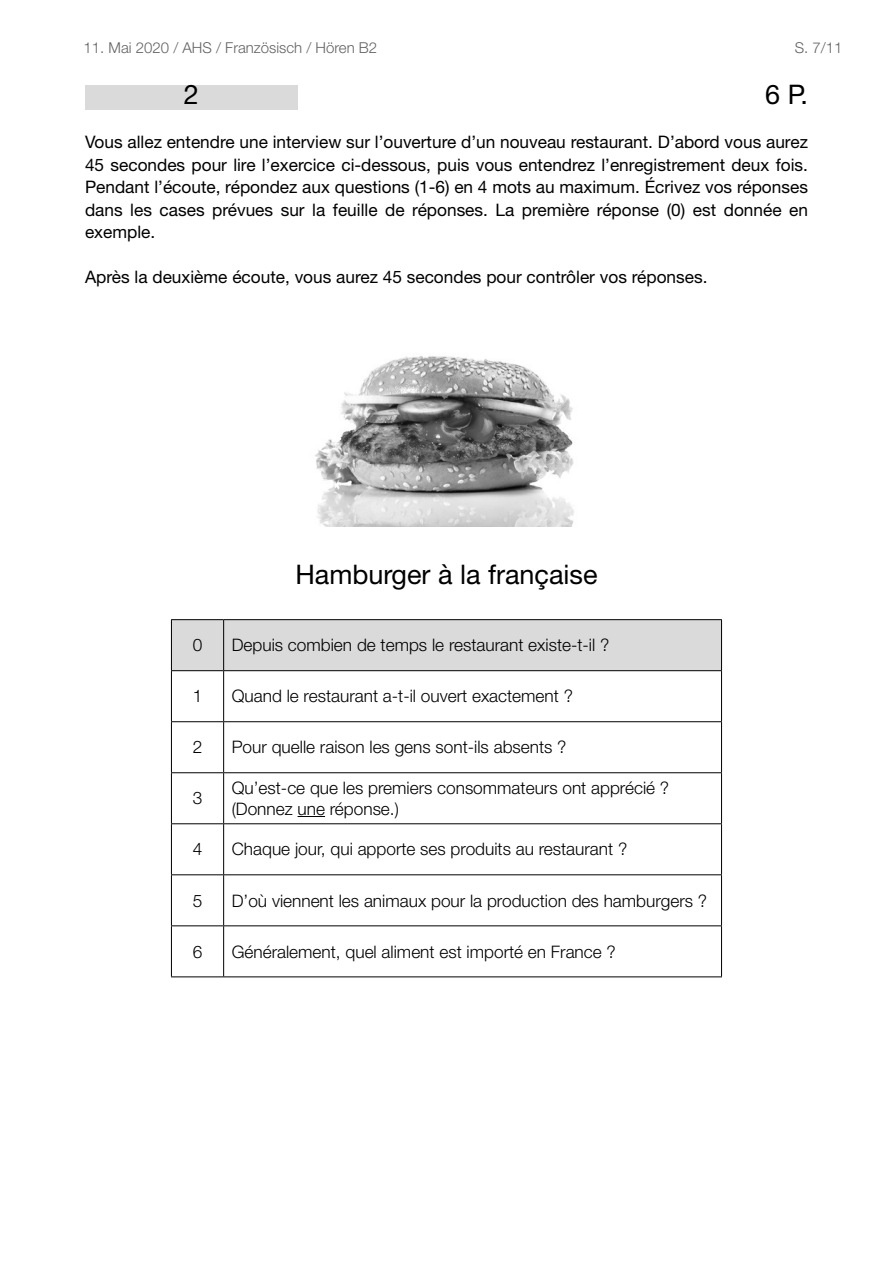
<style>
.page{position:relative;width:893px;height:1263px;background:#fff}
.page>*{position:absolute;margin:0;border:0;box-sizing:border-box;transform-origin:0 0}
.t1{font:27px "Helvetica Neue LT Pro";color:#000}
.t2{font:17.25px/22.5px "Helvetica Neue LT Pro";color:#000;text-align:justify}
.t3{font:300 17.25px/20.7px "Helvetica Neue LT Pro";color:#000}
.t4{font:300 15px "Helvetica Neue LT Std";color:#636363}
</style>
<div class="page">
<div style="left:85px;top:85px;width:213px;height:24px;background:#dadada"></div>
<img style="left:315px;top:356px;width:259px;height:170px">
<div style="left:172px;top:620px;width:549px;height:50px;background:#dadada"></div>
<hr style="left:171px;top:619px;width:53px;height:1px;background:#000">
<hr style="left:224px;top:619px;width:498px;height:1px;background:#000">
<hr style="left:171px;top:670px;width:53px;height:1px;background:#000">
<hr style="left:224px;top:670px;width:498px;height:1px;background:#000">
<hr style="left:171px;top:721px;width:53px;height:1px;background:#000">
<hr style="left:224px;top:721px;width:498px;height:1px;background:#000">
<hr style="left:171px;top:772px;width:53px;height:1px;background:#000">
<hr style="left:224px;top:772px;width:498px;height:1px;background:#000">
<hr style="left:171px;top:823px;width:53px;height:1px;background:#000">
<hr style="left:171px;top:874px;width:53px;height:1px;background:#000">
<hr style="left:224px;top:823px;width:498px;height:1px;background:#000">
<hr style="left:224px;top:874px;width:498px;height:1px;background:#000">
<hr style="left:171px;top:925px;width:53px;height:1px;background:#000">
<hr style="left:224px;top:925px;width:498px;height:1px;background:#000">
<hr style="left:171px;top:976px;width:53px;height:1px;background:#000">
<hr style="left:224px;top:976px;width:498px;height:1px;background:#000">
<hr style="left:171px;top:620px;width:1px;height:50px;background:#000">
<hr style="left:171px;top:671px;width:1px;height:50px;background:#000">
<hr style="left:171px;top:722px;width:1px;height:50px;background:#000">
<hr style="left:171px;top:773px;width:1px;height:50px;background:#000">
<hr style="left:171px;top:824px;width:1px;height:50px;background:#000">
<hr style="left:171px;top:875px;width:1px;height:50px;background:#000">
<hr style="left:171px;top:926px;width:1px;height:50px;background:#000">
<hr style="left:223px;top:620px;width:1px;height:50px;background:#000">
<hr style="left:721px;top:620px;width:1px;height:50px;background:#000">
<hr style="left:223px;top:671px;width:1px;height:50px;background:#000">
<hr style="left:721px;top:671px;width:1px;height:50px;background:#000">
<hr style="left:223px;top:722px;width:1px;height:50px;background:#000">
<hr style="left:721px;top:722px;width:1px;height:50px;background:#000">
<hr style="left:223px;top:773px;width:1px;height:50px;background:#000">
<hr style="left:721px;top:773px;width:1px;height:50px;background:#000">
<hr style="left:223px;top:824px;width:1px;height:50px;background:#000">
<hr style="left:721px;top:824px;width:1px;height:50px;background:#000">
<hr style="left:223px;top:875px;width:1px;height:50px;background:#000">
<hr style="left:721px;top:875px;width:1px;height:50px;background:#000">
<hr style="left:223px;top:926px;width:1px;height:50px;background:#000">
<hr style="left:721px;top:926px;width:1px;height:50px;background:#000">
<svg style="left:298px;top:816px;width:27px;height:1px"></svg>
<p class="t4" style="left:84px;top:39px;width:295px">11. Mai 2020 / AHS / Französisch / Hören B2</p>
<p class="t4" style="left:795px;top:39px;width:49px">S. 7/11</p>
<h1 class="t1" style="left:184px;top:78px;width:17px">2</h1>
<h1 class="t1" style="left:765px;top:78px;width:44px">6 P.</h1>
<p class="t2" style="left:85px;top:130px;width:724px">Vous allez entendre une interview sur l’ouverture d’un nouveau restaurant. D’abord vous aurez 45 secondes pour lire l’exercice ci-dessous, puis vous entendrez l’enregistrement deux fois.<br>Pendant l’écoute, répondez aux questions (1-6) en 4 mots au maximum. Écrivez vos réponses dans les cases prévues sur la feuille de réponses. La première réponse (0) est donnée en exemple.</p>
<p class="t2" style="left:85px;top:265px;width:624px">Après la deuxième écoute, vous aurez 45 secondes pour contrôler vos réponses.</p>
<h1 class="t1" style="left:295px;top:557px;width:304px">Hamburger à la française</h1>
<p class="t3" style="left:193px;top:634px;width:11px">0</p>
<p class="t3" style="left:232px;top:634px;width:379px">Depuis combien de temps le restaurant existe-t-il ?</p>
<p class="t3" style="left:193px;top:685px;width:11px">1</p>
<p class="t3" style="left:232px;top:685px;width:343px">Quand le restaurant a-t-il ouvert exactement ?</p>
<p class="t3" style="left:193px;top:736px;width:11px">2</p>
<p class="t3" style="left:232px;top:736px;width:336px">Pour quelle raison les gens sont-ils absents ?</p>
<p class="t3" style="left:193px;top:787px;width:11px">3</p>
<p class="t3" style="left:232px;top:777px;width:439px">Qu’est-ce que les premiers consommateurs ont apprécié ? (Donnez une réponse.)</p>
<p class="t3" style="left:193px;top:839px;width:11px">4</p>
<p class="t3" style="left:232px;top:839px;width:397px">Chaque jour, qui apporte ses produits au restaurant ?</p>
<p class="t3" style="left:193px;top:890px;width:11px">5</p>
<p class="t3" style="left:232px;top:890px;width:477px">D’où viennent les animaux pour la production des hamburgers ?</p>
<p class="t3" style="left:193px;top:941px;width:11px">6</p>
<p class="t3" style="left:232px;top:941px;width:386px">Généralement, quel aliment est importé en France ?</p>
</div>
